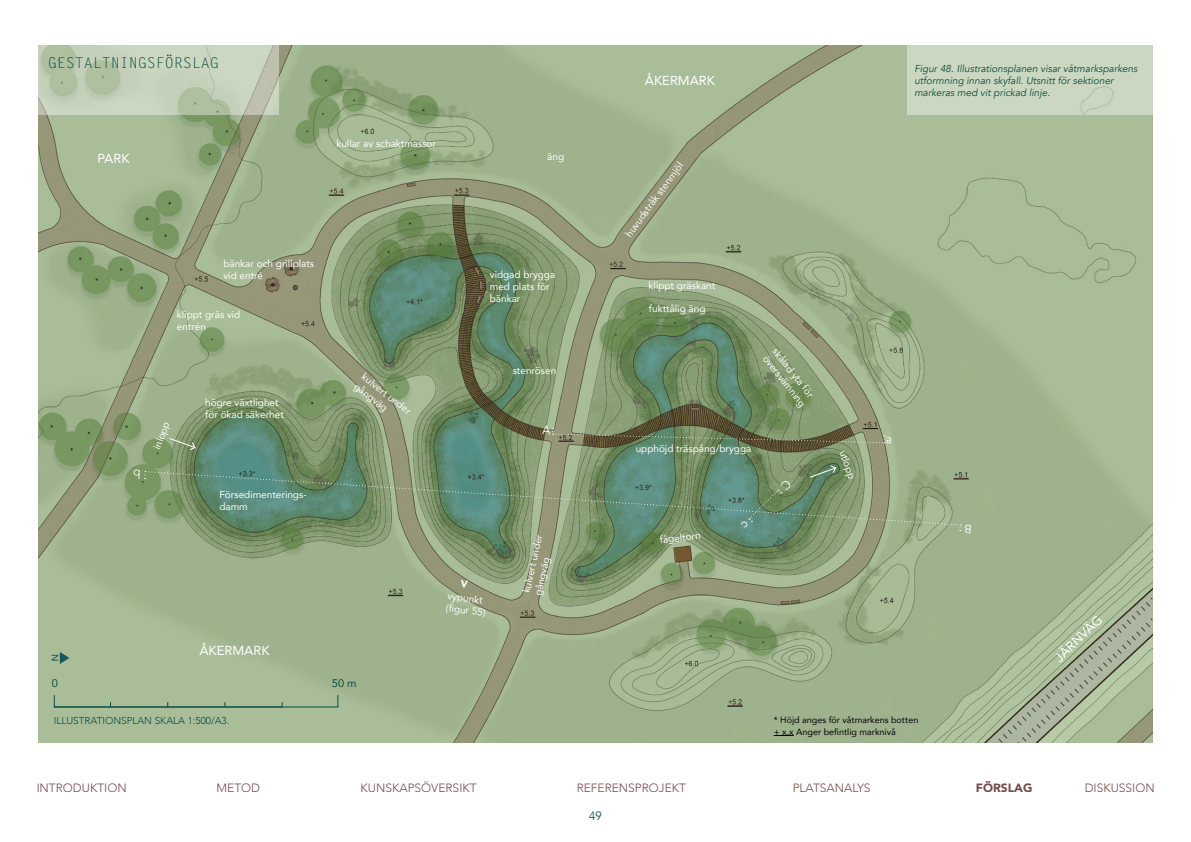
<style>
.page{position:relative;width:1191px;height:842px;background:#fff}
.page>*{position:absolute;margin:0;border:0;box-sizing:border-box;transform-origin:0 0}
.t1{font:15px "Letter Gothic Std";color:#0b4d3f}
.t2{font:13px "Avenir";color:#fff}
.t3{font:300 12px "Avenir";color:#501616}
.t4{font:900 12px "Avenir";color:#501616}
.t5{font:300 12px "Avenir";color:#084c41}
.t6{font:11px "Avenir";color:#084c41}
.t7{font:10px/12px "Avenir";color:#fff}
.t8{font:italic 10px/12px "Avenir";color:#0b4d3f}
.t9{font:300 10px "Avenir";color:#0b4d3f}
.t10{font:500 9.4px "Avenir";color:#175757}
.t11{font:9px "Avenir";color:#040003}
</style>
<div class="page">
<img style="left:39px;top:45px;width:1113px;height:698px">
<img style="left:998px;top:597px;width:154px;height:146px">
<img style="left:1017px;top:618px;width:135px;height:125px">
<svg style="left:53px;top:701px;width:230px;height:7px;background:#84a383"></svg>
<svg style="left:168px;top:437px;width:28px;height:14px"></svg>
<svg style="left:809px;top:464px;width:28px;height:7px"></svg>
<svg style="left:38px;top:45px;width:240px;height:70px;background:#c0cdb5"></svg>
<svg style="left:60px;top:652px;width:9px;height:12px"></svg>
<svg style="left:773px;top:735px;width:20px;height:1px"></svg>
<div style="left:907px;top:45px;width:248px;height:70px;background:#cbd7c0"></div>
<svg style="left:145px;top:471px;width:813px;height:55px;background:#739374"></svg>
<svg style="left:454px;top:195px;width:15px;height:1px"></svg>
<svg style="left:610px;top:268px;width:15px;height:1px"></svg>
<svg style="left:520px;top:617px;width:15px;height:1px"></svg>
<svg style="left:542px;top:426px;width:349px;height:18px;background:#737d5c"></svg>
<svg style="left:959px;top:524px;width:12px;height:9px"></svg>
<svg style="left:133px;top:470px;width:13px;height:9px"></svg>
<svg style="left:740px;top:479px;width:52px;height:49px;background:#658c71"></svg>
<svg style="left:460px;top:580px;width:8px;height:8px"></svg>
<p class="t1" style="left:48px;top:54px;width:173px">GESTALTNINGSFÖRSLAG</p>
<p class="t7" style="left:336px;top:138px;width:101px">kullar av schaktmassor</p>
<p class="t2" style="left:97px;top:148px;width:34px">PARK</p>
<p class="t7" style="left:547px;top:150px;width:18px">äng</p>
<p class="t10" style="left:63px;top:654px;width:9px;rotate:90deg">N</p>
<p class="t7" style="left:223px;top:257px;width:92px">bänkar och grillplats vid entré</p>
<p class="t7" style="left:177px;top:308px;width:65px">klippt gräs vid entrén</p>
<p class="t7" style="left:150px;top:446px;width:30px;rotate:-69deg">inlopp</p>
<p class="t7" style="left:205px;top:396px;width:75px">högre växtlighet</p>
<p class="t7" style="left:205px;top:408px;width:80px">för ökad säkerhet</p>
<p class="t7" style="left:219px;top:489px;width:89px">Försedimenterings-</p>
<p class="t7" style="left:219px;top:501px;width:30px">damm</p>
<p class="t7" style="left:367px;top:370px;width:61px;rotate:38deg">kulvert under</p>
<p class="t7" style="left:359px;top:380px;width:41px;rotate:38deg">gångväg</p>
<p class="t2" style="left:199px;top:640px;width:72px">ÅKERMARK</p>
<p class="t6" style="left:52px;top:674px;width:8px">0</p>
<p class="t6" style="left:332px;top:674px;width:26px">50 m</p>
<p class="t9" style="left:54px;top:714px;width:177px">ILLUSTRATIONSPLAN SKALA 1:500/A3.</p>
<p class="t7" style="left:490px;top:268px;width:67px">vidgad brygga med plats för bänkar</p>
<p class="t7" style="left:512px;top:364px;width:45px">stenrösen</p>
<p class="t7" style="left:448px;top:589px;width:37px;rotate:8deg">vypunkt</p>
<p class="t7" style="left:447px;top:601px;width:42px;rotate:8deg">(fi gur 55)</p>
<p class="t7" style="left:520px;top:591px;width:61px;rotate:-78deg">kulvert under</p>
<p class="t7" style="left:532px;top:594px;width:41px;rotate:-78deg">gångväg</p>
<p class="t2" style="left:645px;top:70px;width:72px">ÅKERMARK</p>
<p class="t7" style="left:623px;top:232px;width:92px;rotate:-54deg">huvudstråk stenmjöl</p>
<p class="t7" style="left:648px;top:280px;width:68px">klippt gräskant</p>
<p class="t7" style="left:649px;top:302px;width:58px">fukttålig äng</p>
<p class="t7" style="left:779px;top:345px;width:61px;rotate:52deg">skålad yta för</p>
<p class="t7" style="left:770px;top:353px;width:64px;rotate:52deg">översvämning</p>
<p class="t7" style="left:635px;top:443px;width:117px">upphöjd träspång/brygga</p>
<p class="t7" style="left:659px;top:533px;width:42px;rotate:-6deg">fågeltorn</p>
<p class="t7" style="left:848px;top:448px;width:31px;rotate:71deg">utlopp</p>
<p class="t8" style="left:914px;top:62px;width:225px">Figur 48. Illustrationsplanen visar våtmarksparkens utformning innan skyfall. Utsnitt för sektioner markeras med vit prickad linje.</p>
<p class="t11" style="left:773px;top:712px;width:146px">* Höjd anges för våtmarkens botten</p>
<p class="t11" style="left:773px;top:724px;width:124px">+ x.x Anger befintlig marknivå</p>
<p class="t2" style="left:1049px;top:652px;width:62px;rotate:-44deg">JÄRNVÄG</p>
<p class="t3" style="left:36px;top:780px;width:92px">INTRODUKTION</p>
<p class="t3" style="left:216px;top:780px;width:45px">METOD</p>
<p class="t3" style="left:360px;top:780px;width:118px">KUNSKAPSÖVERSIKT</p>
<p class="t3" style="left:576px;top:780px;width:111px">REFERENSPROJEKT</p>
<p class="t3" style="left:792px;top:780px;width:79px">PLATSANALYS</p>
<p class="t4" style="left:976px;top:777px;width:58px">FÖRSLAG</p>
<p class="t3" style="left:1084px;top:780px;width:72px">DISKUSSION</p>
<p class="t5" style="left:589px;top:809px;width:14px">49</p>
</div>
